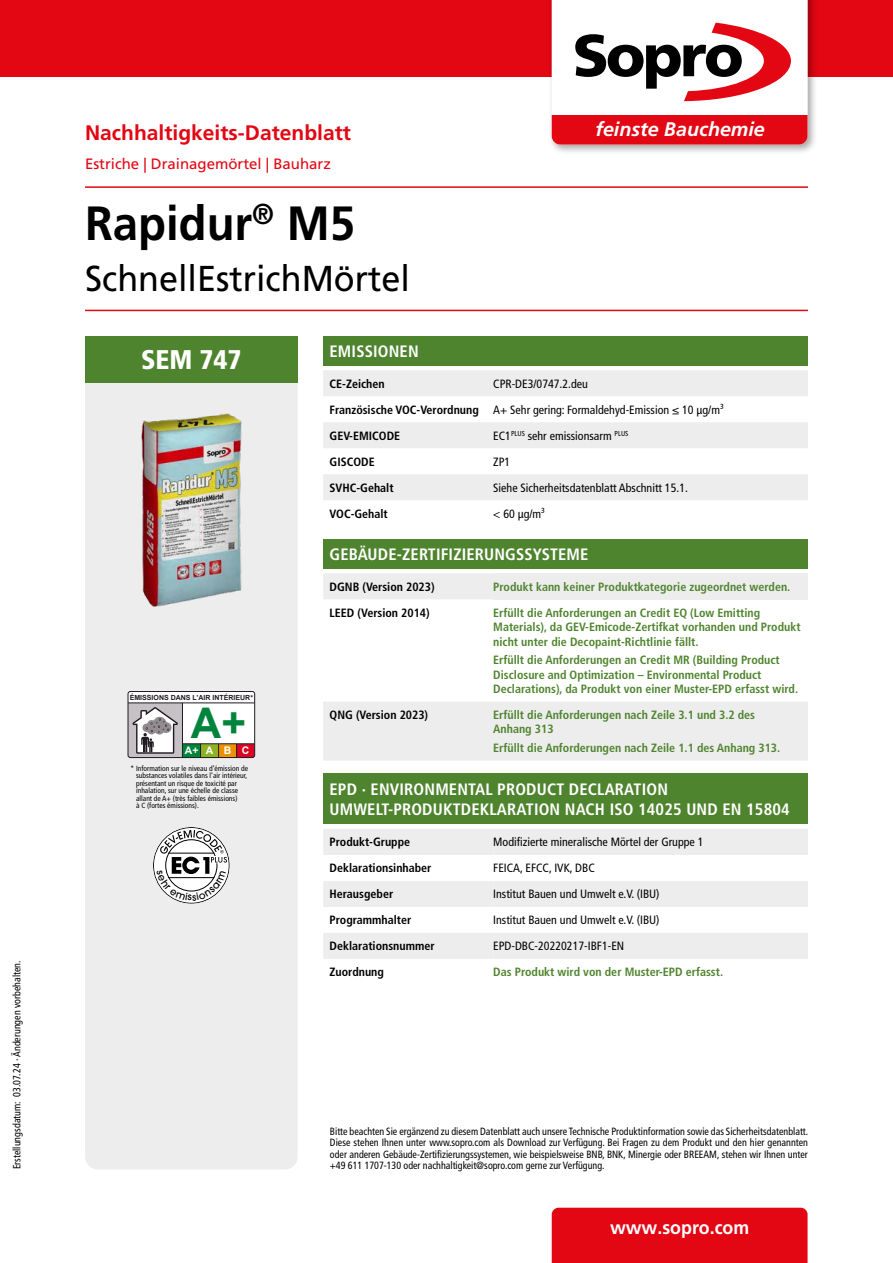
<style>
.page{position:relative;width:893px;height:1263px;background:#fff}
.page>*{position:absolute;margin:0;border:0;box-sizing:border-box;transform-origin:0 0}
.t1{font:700 48px "Frutiger LT Pro";color:#000;scale:.95 1}
.t2{font:700 42.3px "Arial";color:#00843c}
.t3{font:36px "Frutiger LT Pro";color:#000;scale:.95 1}
.t4{font:900 condensed 27px "Frutiger LT Pro";color:#fff}
.t5{font:700 21px "Frutiger LT Pro";color:#e30613}
.t6{font:italic 700 19.65px "Frutiger LT Pro";color:#fff}
.t7{font:700 18.75px "Frutiger LT Pro";color:#fff;scale:.95 1}
.t8{font:700 condensed 16.5px/19.8px "Frutiger LT Pro";letter-spacing:.01em;color:#fff}
.t9{font:15px "Frutiger LT Pro";color:#e30613}
.t10{font:700 condensed 12px/14.4px "Frutiger LT Pro";color:#4f842e}
.t11{font:condensed 12px/26px "Frutiger LT Pro";color:#000}
.t12{font:700 condensed 12px "Frutiger LT Pro";color:#000}
.t13{font:condensed 10.5px/11.6px "Frutiger LT Pro";color:#000;text-align:justify;scale:.95 1}
.t14{font:700 10.35px "Arial";color:#fff}
.t15{font:condensed 7.5px/7.5px "Frutiger LT Pro";color:#000}
.t16{font:700 7.05px "Arial";color:#201b20}
.s1{font-weight:700}
</style>
<div class="page">
<div style="left:0;top:0;width:893px;height:77px;background:#e30613"></div>
<div style="left:552px;top:1208px;width:255px;height:55px;background:#e30613"></div>
<div style="left:548px;top:0;width:270px;height:155px;background:#000;opacity:.35"></div>
<svg style="left:552px;top:0;width:255px;height:145px"></svg>
<hr style="left:85px;top:186px;width:723px;height:2px;background:#e30613">
<hr style="left:85px;top:310px;width:723px;height:1px;background:#e30613">
<div style="left:85px;top:383px;width:213px;height:786px;background:#ededed"></div>
<div style="left:323px;top:336px;width:485px;height:30px;background:#4f842e"></div>
<svg style="left:323px;top:370px;width:485px;height:130px;fill:#ededed"></svg>
<div style="left:323px;top:539px;width:485px;height:30px;background:#4f842e"></div>
<svg style="left:323px;top:573px;width:485px;height:188px"></svg>
<div style="left:493px;top:573px;width:315px;height:26px;background:#ededed"></div>
<div style="left:323px;top:773px;width:485px;height:51px;background:#4f842e"></div>
<svg style="left:323px;top:829px;width:485px;height:130px"></svg>
<div style="left:85px;top:336px;width:213px;height:47px;background:#4f842e"></div>
<img style="left:85px;top:404px;width:213px;height:213px">
<div style="left:128px;top:691px;width:127px;height:66px;background:#fff;border-radius:2px"></div>
<div style="left:182px;top:744px;width:19px;height:13px;background:#00843c"></div>
<div style="left:201px;top:744px;width:18px;height:13px;background:#8eb222"></div>
<div style="left:219px;top:744px;width:18px;height:13px;background:#ec9200"></div>
<div style="left:237px;top:744px;width:18px;height:13px;background:#db0624"></div>
<div style="left:128px;top:703px;width:54px;height:54px;background:#c5c1c4"></div>
<svg style="left:132px;top:707px;width:46px;height:47px"></svg>
<hr style="left:128px;top:702px;width:127px;height:1px;background:#201b20">
<hr style="left:182px;top:703px;width:1px;height:54px;background:#201b20">
<hr style="left:182px;top:743px;width:73px;height:1px;background:#201b20">
<svg style="left:236px;top:744px;width:1px;height:12px"></svg>
<svg style="left:200px;top:744px;width:1px;height:12px"></svg>
<svg style="left:218px;top:744px;width:1px;height:12px"></svg>
<div style="left:128px;top:691px;width:127px;height:67px;border:1px solid #201b20;border-radius:2px"></div>
<div style="left:153px;top:827px;width:77px;height:77px;border:1px solid #000;border-radius:50%"></div>
<svg style="left:156px;top:830px;width:71px;height:71px"></svg>
<p class="t13" style="left:11px;top:1169px;width:221px;rotate:-90deg">Erstellungsdatum: 03.07.24 · Änderungen vorbehalten.</p>
<h3 class="t5" style="left:85px;top:121px;width:268px">Nachhaltigkeits-Datenblatt</h3>
<h3 class="t6" style="left:595px;top:118px;width:171px">feinste Bauchemie</h3>
<p class="t9" style="left:85px;top:155px;width:247px">Estriche | Drainagemörtel | Bauharz</p>
<h1 class="t1" style="left:85px;top:195px;width:286px">Rapidur<sup>®</sup> M5</h1>
<h3 class="t3" style="left:85px;top:257px;width:344px">SchnellEstrichMörtel</h3>
<h3 class="t4" style="left:141px;top:343px;width:102px">SEM 747</h3>
<p class="t16" style="left:130px;top:692px;width:125px">ÉMISSIONS DANS L’AIR INTÉRIEUR*</p>
<h2 class="t2" style="left:191px;top:695px;width:57px">A+</h2>
<p class="t15" style="left:136px;top:764px;width:114px;text-indent:-6px">* Information sur le niveau d’émis sion de substances vola tiles dans l’air inté rieur, présentant un risque de toxi cité par inhalation, sur une échelle de classe allant de A+ (très faibles émis sions)<br>à C (fortes émissions).</p>
<p class="t14" style="left:185px;top:744px;width:66px">A+A B C</p>
<h3 class="t8" style="left:330px;top:341px;width:91px">EMISSIONEN</h3>
<p class="t12" style="left:330px;top:376px;width:57px">CE-Zeichen</p>
<p class="t11" style="left:330px;top:371px;width:395px;text-indent:164px">CPR-DE3/0747.2.deu<br><span class="s1">Französische VOC-Verordnung</span> A+ Sehr gering: Formaldehyd-Emission ≤ 10 µg/m³<br><span class="s1">GEV-EMICODE</span></p>
<p class="t11" style="left:493px;top:423px;width:137px">EC1<sup>PLUS</sup> sehr emissionsarm <sup>PLUS</sup></p>
<p class="t12" style="left:330px;top:454px;width:47px">GISCODE</p>
<p class="t11" style="left:493px;top:449px;width:19px">ZP1</p>
<p class="t12" style="left:330px;top:480px;width:66px">SVHC-Gehalt</p>
<p class="t11" style="left:493px;top:475px;width:196px">Siehe Sicherheitsdatenblatt Abschnitt 15.1.</p>
<p class="t12" style="left:330px;top:506px;width:60px">VOC-Gehalt</p>
<p class="t11" style="left:493px;top:501px;width:53px">&lt; 60 µg/m³</p>
<h3 class="t8" style="left:330px;top:544px;width:260px">GEBÄUDE-ZERTIFIZIERUNGSSYSTEME</h3>
<p class="t12" style="left:330px;top:579px;width:107px">DGNB (Version 2023)</p>
<p class="t10" style="left:493px;top:579px;width:299px">Produkt kann keiner Produktkategorie zugeordnet werden.</p>
<p class="t12" style="left:330px;top:605px;width:102px">LEED (Version 2014)</p>
<p class="t10" style="left:493px;top:605px;width:309px">Erfüllt die Anforderungen an Credit EQ (Low Emitting<br>Materials), da GEV-Emicode-Zertifkat vorhanden und Produkt nicht unter die Decopaint-Richtlinie fällt.</p>
<p class="t10" style="left:493px;top:653px;width:306px">Erfüllt die Anforderungen an Credit MR (Building Product<br>Disclosure and Optimization – Environmental Product<br>Declarations), da Produkt von einer Muster-EPD erfasst wird.</p>
<p class="t12" style="left:330px;top:708px;width:100px">QNG (Version 2023)</p>
<p class="t10" style="left:493px;top:708px;width:263px">Erfüllt die Anforderungen nach Zeile 3.1 und 3.2 des<br>Anhang 313</p>
<p class="t10" style="left:493px;top:741px;width:289px">Erfüllt die Anforderungen nach Zeile 1.1 des Anhang 313.</p>
<h3 class="t8" style="left:330px;top:780px;width:462px">EPD · ENVIRONMENTAL PRODUCT DECLARATION<br>UMWELT-PRODUKTDEKLARATION NACH ISO 14025 UND EN 15804</h3>
<p class="t12" style="left:330px;top:835px;width:82px">Produkt-Gruppe</p>
<p class="t11" style="left:493px;top:829px;width:212px">Modifizierte mineralische Mörtel der Gruppe 1</p>
<p class="t12" style="left:330px;top:861px;width:103px">Deklarationsinhaber</p>
<p class="t11" style="left:493px;top:855px;width:103px">FEICA, EFCC, IVK, DBC</p>
<p class="t12" style="left:330px;top:887px;width:65px">Herausgeber</p>
<p class="t11" style="left:493px;top:881px;width:168px">Institut Bauen und Umwelt e.V. (IBU)</p>
<p class="t12" style="left:330px;top:913px;width:83px">Programmhalter</p>
<p class="t11" style="left:493px;top:907px;width:168px">Institut Bauen und Umwelt e.V. (IBU)</p>
<p class="t12" style="left:330px;top:939px;width:107px">Deklarationsnummer</p>
<p class="t11" style="left:493px;top:933px;width:132px">EPD-DBC-20220217-IBF1-EN</p>
<p class="t12" style="left:330px;top:965px;width:56px">Zuordnung</p>
<p class="t10" style="left:493px;top:965px;width:231px">Das Produkt wird von der Muster-EPD erfasst.</p>
<p class="t13" style="left:330px;top:1125px;width:505px">Bitte beachten Sie ergänzend zu diesem Datenblatt auch unsere Technische Produktinformation sowie das Sicherheitsdatenblatt.<br>Diese stehen Ihnen unter www.sopro.com als Download zur Verfügung. Bei Fragen zu dem Produkt und den hier genannten oder anderen Gebäude-Zertifizierungssystemen, wie beispielsweise BNB, BNK, Minergie oder BREEAM, stehen wir Ihnen unter</p>
<p class="t13" style="left:330px;top:1160px;width:290px">+49 611 1707-130 oder nachhaltigkeit@sopro.com gerne zur Verfügung.</p>
<h3 class="t7" style="left:610px;top:1217px;width:148px">www.sopro.com</h3>
</div>
